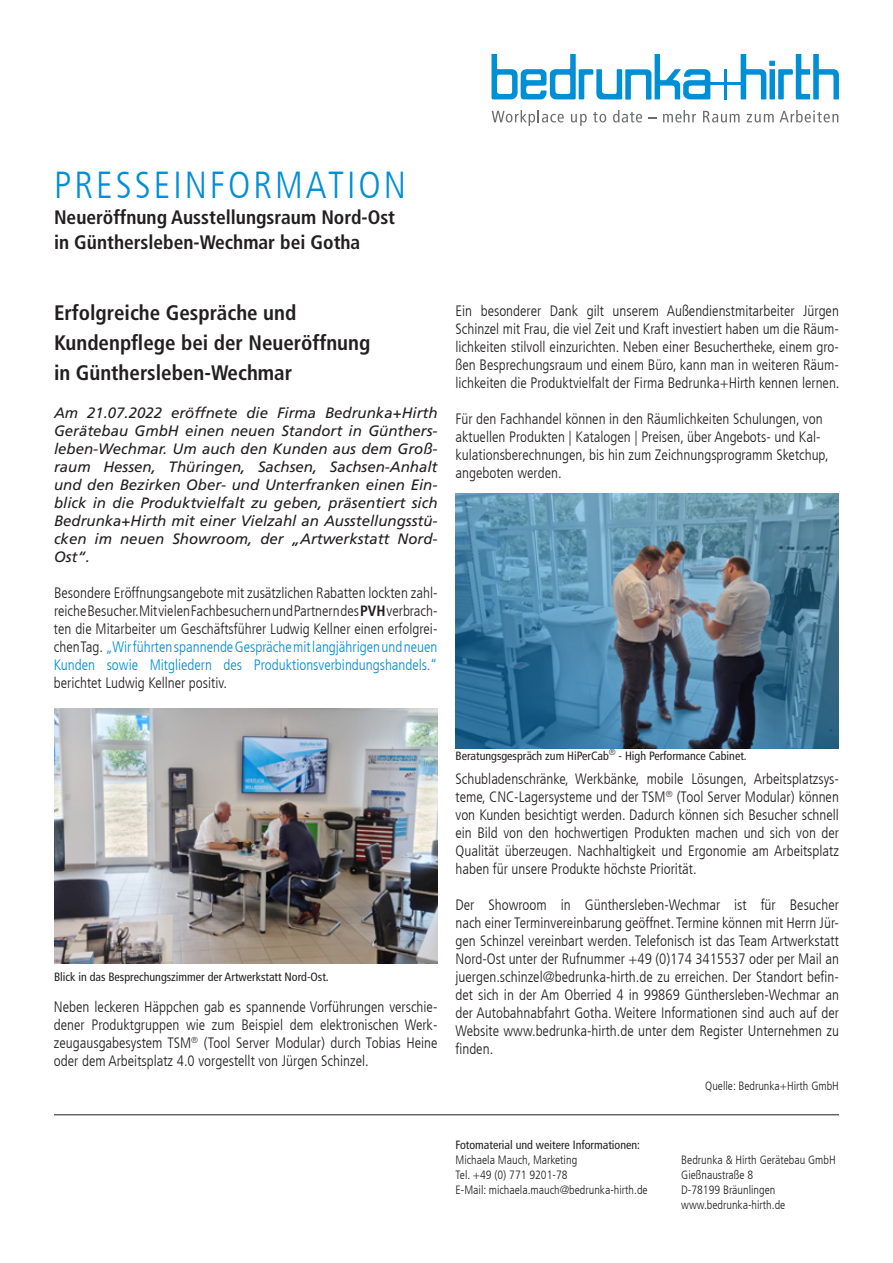
<style>
.page{position:relative;width:893px;height:1263px;background:#fff}
.page>*{position:absolute;margin:0;border:0;box-sizing:border-box;transform-origin:0 0}
.t1{font:300 condensed 37.5px "Frutiger LT Com";letter-spacing:.08em;color:#008fd5}
.t2{font:700 condensed 21px/30px "Frutiger LT Com";color:#231f20}
.t3{font:700 condensed 19.5px/25.5px "Frutiger LT Com";color:#231f20}
.t4{font:300 condensed 15px/18px "Frutiger LT Com";color:#231f20;text-align:justify}
.t5{font:italic 15px/18px "Frutiger LT Com";color:#231f20;text-align:justify}
.t6{font:300 condensed 12px/15px "Frutiger LT Com";color:#231f20}
.t7{font:condensed 12px "Frutiger LT Com";color:#231f20}
.s1{font-weight:700}
.s2{color:#008fd5}
</style>
<div class="page">
<svg style="left:491px;top:54px;width:219px;height:46px"></svg>
<svg style="left:740px;top:54px;width:99px;height:46px"></svg>
<hr style="left:710px;top:82px;width:31px;height:2px;background:#008fd5">
<hr style="left:724px;top:69px;width:3px;height:30px;background:#008fd5">
<svg style="left:492px;top:110px;width:72px;height:16px"></svg>
<svg style="left:571px;top:114px;width:16px;height:12px"></svg>
<svg style="left:593px;top:112px;width:13px;height:10px"></svg>
<svg style="left:613px;top:110px;width:29px;height:12px"></svg>
<svg style="left:663px;top:110px;width:33px;height:12px"></svg>
<svg style="left:703px;top:111px;width:37px;height:11px"></svg>
<svg style="left:747px;top:110px;width:91px;height:12px"></svg>
<hr style="left:54px;top:1114px;width:785px;height:1px;background:#231f20">
<img style="left:54px;top:709px;width:383px;height:255px">
<img style="left:455px;top:493px;width:384px;height:255px">
<h1 class="t1" style="left:54px;top:164px;width:353px">PRESSEINFORMATION</h1>
<h3 class="t3" style="left:54px;top:204px;width:343px">Neueröffnung Ausstellungsraum Nord-Ost in Günthersleben-Wechmar bei Gotha</h3>
<h2 class="t2" style="left:54px;top:298px;width:318px">Erfolgreiche Gespräche und<br>Kundenpflege bei der Neueröffnung in Günthersleben-Wechmar</h2>
<p class="t5" style="left:54px;top:403px;width:385px">Am 21.07.2022 eröffnete die Firma Bedrunka+Hirth Gerätebau GmbH einen neuen Standort in Günthers&shy;leben-Wechmar. Um auch den Kunden aus dem Groß&shy;raum Hessen, Thüringen, Sachsen, Sachsen-Anhalt und den Bezirken Ober- und Unterfranken einen Ein&shy;blick in die Produktvielfalt zu geben, präsentiert sich Bedrunka+Hirth mit einer Vielzahl an Ausstellungsstü&shy;cken im neuen Showroom, der „Artwerkstatt Nord-Ost“.</p>
<p class="t4" style="left:54px;top:583px;width:385px">Besondere Eröffnungsangebote mit zusätzlichen Rabatten lockten zahl&shy;reiche Besucher. Mit vielen Fachbesuchern und Partnern des <span class="s1">PVH</span> verbrach&shy;ten die Mitarbeiter um Geschäftsführer Ludwig Kellner einen erfolgrei&shy;chen Tag. <span class="s2">„Wir führten spannende Gespräche mit langjährigen und neuen Kunden sowie Mitgliedern des Produktionsverbindungshandels.“</span></p>
<p class="t4" style="left:54px;top:673px;width:175px">berichtet Ludwig Kellner positiv.</p>
<p class="t4" style="left:455px;top:301px;width:386px">Ein besonderer Dank gilt unserem Außendienstmitarbeiter Jürgen Schinzel mit Frau, die viel Zeit und Kraft investiert haben um die Räum&shy;lichkeiten stilvoll einzurichten. Neben einer Besuchertheke, einem gro&shy;ßen Besprechungsraum und einem Büro, kann man in weiteren Räum&shy;lichkeiten die Produktvielfalt der Firma Bedrunka+Hirth kennen lernen.</p>
<p class="t4" style="left:455px;top:409px;width:375px;text-align:left">Für den Fachhandel können in den Räumlichkeiten Schulungen, von aktuellen Produkten | Katalogen | Preisen, über Angebots- und Kal&shy;kulationsberechnungen, bis hin zum Zeichnungsprogramm Sketchup, angeboten werden.</p>
<p class="t7" style="left:54px;top:970px;width:276px">Blick in das Besprechungszimmer der Artwerkstatt Nord-Ost.</p>
<p class="t4" style="left:54px;top:997px;width:385px">Neben leckeren Häppchen gab es spannende Vorführungen verschie&shy;dener Produktgruppen wie zum Beispiel dem elektronischen Werk&shy;zeugausgabesystem TSM<sup>®</sup> (Tool Server Modular) durch Tobias Heine oder dem Arbeitsplatz 4.0 vorgestellt von Jürgen Schinzel.</p>
<p class="t7" style="left:455px;top:748px;width:293px">Beratungsgespräch zum HiPerCab<sup>®</sup> - High Performance Cabinet.</p>
<p class="t4" style="left:455px;top:769px;width:385px">Schubladenschränke, Werkbänke, mobile Lösungen, Arbeitsplatzsys&shy;teme, CNC-Lagersysteme und der TSM<sup>®</sup> (Tool Server Modular) können von Kunden besichtigt werden. Dadurch können sich Besucher schnell ein Bild von den hochwertigen Produkten machen und sich von der Qualität überzeugen. Nachhaltigkeit und Ergonomie am Arbeitsplatz haben für unsere Produkte höchste Priorität.</p>
<p class="t4" style="left:455px;top:895px;width:385px">Der Showroom in Günthersleben-Wechmar ist für Besucher nach einer Terminvereinbarung geöffnet. Termine können mit Herrn Jür&shy;gen Schinzel vereinbart werden. Telefonisch ist das Team Artwerkstatt Nord-Ost unter der Rufnummer +49 (0)174 3415537 oder per Mail an juergen.schinzel@bedrunka-hirth.de zu erreichen. Der Standort befin&shy;det sich in der Am Oberried 4 in 99869 Günthersleben-Wechmar an der Autobahnabfahrt Gotha. Weitere Informationen sind auch auf der Website www.bedrunka-hirth.de unter dem Register Unternehmen zu finden.</p>
<p class="t6" style="left:705px;top:1078px;width:135px">Quelle: Bedrunka+Hirth GmbH</p>
<p class="t7" style="left:455px;top:1138px;width:186px">Fotomaterial und weitere Informationen:</p>
<p class="t6" style="left:455px;top:1152px;width:194px">Michaela Mauch, Marketing<br>Tel. +49 (0) 771 9201-78<br>E-Mail: michaela.mauch@bedrunka-hirth.de</p>
<p class="t6" style="left:681px;top:1152px;width:156px">Bedrunka &amp; Hirth Gerätebau GmbH<br>Gießnaustraße 8<br>D-78199 Bräunlingen www.bedrunka-hirth.de</p>
</div>
